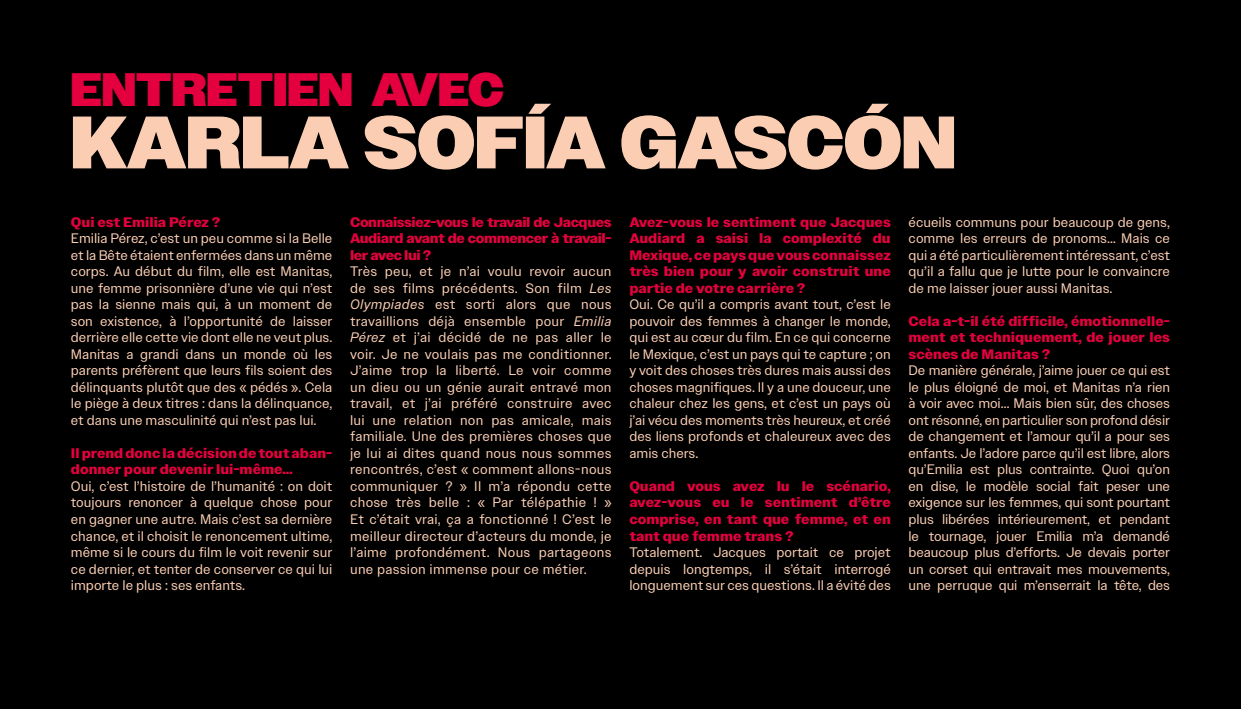
<style>
.page{position:relative;width:1241px;height:709px;background:#fff}
.page>*{position:absolute;margin:0;border:0;box-sizing:border-box;transform-origin:0 0}
.t1{font:900 74px "Owners";color:#fbceb4}
.t2{font:900 46.88px "Owners";color:#e4003e}
.t3{font:13.75px/16.5px "Owners Text";color:#fbceb4;text-align:justify}
.t4{font:700 13.75px/16.5px "Owners Text";color:#e4003e;text-align:justify}
.s1{font-style:italic}
</style>
<div class="page">
<div style="left:0;top:0;width:1240px;height:709px;background:#000"></div>
<h2 class="t2" style="left:71px;top:62px;width:434px">ENTRETIEN AVEC</h2>
<h1 class="t1" style="left:71px;top:99px;width:886px">KARLA SOFÍA GASCÓN</h1>
<p class="t4" style="left:71px;top:214px;width:151px">Qui est Emilia Pérez ?</p>
<p class="t3" style="left:71px;top:230px;width:263px">Emilia Pérez, c’est un peu comme si la Belle et la Bête étaient enfermées dans un même corps. Au début du film, elle est Manitas, une femme prisonnière d’une vie qui n’est pas la sienne mais qui, à un moment de son existence, à l’opportunité de laisser derrière elle cette vie dont elle ne veut plus.<br>Manitas a grandi dans un monde où les parents préfèrent que leurs fils soient des délinquants plutôt que des « pédés ». Cela le piège à deux titres : dans la délinquance, et dans une masculinité qui n’est pas lui.</p>
<p class="t4" style="left:71px;top:445px;width:263px">Il prend donc la décision de tout aban&shy;donner pour devenir lui-même…</p>
<p class="t3" style="left:71px;top:478px;width:263px">Oui, c’est l’histoire de l’humanité : on doit toujours renoncer à quelque chose pour en gagner une autre. Mais c’est sa dernière chance, et il choisit le renoncement ultime, même si le cours du film le voit revenir sur ce dernier, et tenter de conserver ce qui lui importe le plus : ses enfants.</p>
<p class="t4" style="left:350px;top:214px;width:263px">Connaissiez-vous le travail de Jacques Audiard avant de commencer à travail&shy;ler avec lui ?</p>
<p class="t3" style="left:350px;top:263px;width:263px">Très peu, et je n’ai voulu revoir aucun de ses films précédents. Son film <span class="s1">Les Olympiades</span> est sorti alors que nous travaillions déjà ensemble pour <span class="s1">Emilia Pérez</span> et j’ai décidé de ne pas aller le voir. Je ne voulais pas me conditionner.<br>J’aime trop la liberté. Le voir comme un dieu ou un génie aurait entravé mon travail, et j’ai préféré construire avec lui une relation non pas amicale, mais familiale. Une des premières choses que je lui ai dites quand nous nous sommes rencontrés, c’est « comment allons-nous communiquer ? » Il m’a répondu cette chose très belle : « Par télépathie ! » Et c’était vrai, ça a fonctionné ! C’est le meilleur directeur d’acteurs du monde, je l’aime profondément. Nous partageons une passion immense pour ce métier.</p>
<p class="t4" style="left:629px;top:214px;width:263px">Avez-vous le sentiment que Jacques Audiard a saisi la complexité du Mexique, ce pays que vous connaissez très bien pour y avoir construit une partie de votre carrière ?</p>
<p class="t3" style="left:629px;top:296px;width:263px">Oui. Ce qu’il a compris avant tout, c’est le pouvoir des femmes à changer le monde, qui est au cœur du film. En ce qui concerne le Mexique, c’est un pays qui te capture ; on y voit des choses très dures mais aussi des choses magnifiques. Il y a une douceur, une chaleur chez les gens, et c’est un pays où j’ai vécu des moments très heureux, et créé des liens profonds et chaleureux avec des amis chers.</p>
<p class="t4" style="left:629px;top:478px;width:263px">Quand vous avez lu le scénario, avez-vous eu le sentiment d’être comprise, en tant que femme, et en tant que femme trans ?</p>
<p class="t3" style="left:629px;top:544px;width:263px">Totalement. Jacques portait ce projet depuis longtemps, il s’était interrogé longuement sur ces questions. Il a évité des</p>
<p class="t3" style="left:908px;top:214px;width:263px">écueils communs pour beaucoup de gens, comme les erreurs de pronoms… Mais ce qui a été particulièrement intéressant, c’est qu’il a fallu que je lutte pour le convaincre de me laisser jouer aussi Manitas.</p>
<p class="t4" style="left:908px;top:313px;width:263px">Cela a-t-il été difficile, émotionnelle&shy;ment et techniquement, de jouer les scènes de Manitas ?</p>
<p class="t3" style="left:908px;top:362px;width:263px">De manière générale, j’aime jouer ce qui est le plus éloigné de moi, et Manitas n’a rien à voir avec moi… Mais bien sûr, des choses ont résonné, en particulier son profond désir de changement et l’amour qu’il a pour ses enfants. Je l’adore parce qu’il est libre, alors qu’Emilia est plus contrainte. Quoi qu’on en dise, le modèle social fait peser une exigence sur les femmes, qui sont pourtant plus libérées intérieurement, et pendant le tournage, jouer Emilia m’a demandé beaucoup plus d’efforts. Je devais porter un corset qui entravait mes mouvements, une perruque qui m’enserrait la tête, des</p>
</div>
